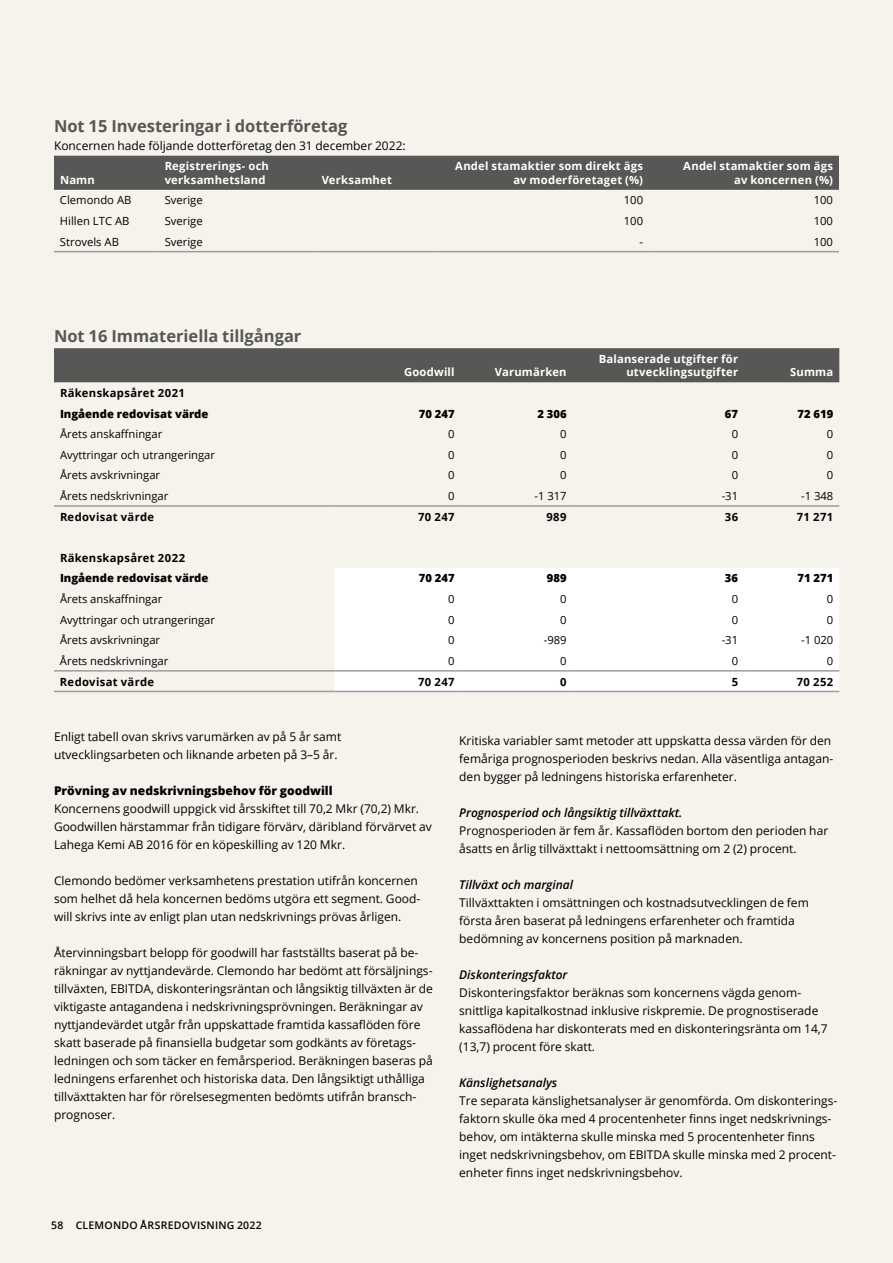
<style>
.page{position:relative;width:893px;height:1263px;background:#f5f3ec}
.page>*{position:absolute;margin:0;border:0;box-sizing:border-box;transform-origin:0 0}
.t1{font:700 16.5px "Open Sans";color:#575756}
.t2{font:12px/18px "Open Sans";color:#000}
.t3{font:italic 600 12px "Open Sans";color:#000}
.t4{font:800 12px "Open Sans";color:#000}
.t5{font:11.25px "Open Sans";color:#000}
.t6{font:700 11.25px/13.5px "Open Sans";letter-spacing:.02em;color:#fff;text-align:right}
.t7{font:700 11.25px "Open Sans";letter-spacing:.03em;color:#000}
.t8{font:800 11.25px "Open Sans";color:#000}
.t9{font:600 10.5px "Open Sans";letter-spacing:.025em;color:#000}
</style>
<div class="page">
<div style="left:54px;top:156px;width:785px;height:34px;background:#575756"></div>
<hr style="left:54px;top:251px;width:105px;height:1px;background:#9d9d9c">
<hr style="left:159px;top:251px;width:157px;height:1px;background:#9d9d9c">
<hr style="left:316px;top:251px;width:118px;height:1px;background:#9d9d9c">
<hr style="left:434px;top:251px;width:215px;height:1px;background:#9d9d9c">
<hr style="left:649px;top:251px;width:190px;height:1px;background:#9d9d9c">
<div style="left:54px;top:348px;width:785px;height:34px;background:#575756"></div>
<div style="left:334px;top:568px;width:505px;height:123px;background:#fff"></div>
<hr style="left:54px;top:505px;width:280px;height:2px;background:#9d9d9c">
<hr style="left:334px;top:505px;width:127px;height:2px;background:#9d9d9c">
<hr style="left:461px;top:505px;width:112px;height:2px;background:#9d9d9c">
<hr style="left:573px;top:505px;width:171px;height:2px;background:#9d9d9c">
<hr style="left:744px;top:505px;width:95px;height:2px;background:#9d9d9c">
<hr style="left:54px;top:670px;width:280px;height:2px;background:#9d9d9c">
<hr style="left:334px;top:670px;width:127px;height:2px;background:#9d9d9c">
<hr style="left:461px;top:670px;width:112px;height:2px;background:#9d9d9c">
<hr style="left:573px;top:670px;width:171px;height:2px;background:#9d9d9c">
<hr style="left:744px;top:670px;width:95px;height:2px;background:#9d9d9c">
<hr style="left:54px;top:691px;width:280px;height:1px;background:#9d9d9c">
<hr style="left:334px;top:691px;width:127px;height:1px;background:#9d9d9c">
<hr style="left:461px;top:691px;width:112px;height:1px;background:#9d9d9c">
<hr style="left:573px;top:691px;width:171px;height:1px;background:#9d9d9c">
<hr style="left:744px;top:691px;width:95px;height:1px;background:#9d9d9c">
<h1 class="t1" style="left:54px;top:114px;width:295px">Not 15 Investeringar i dotterföretag</h1>
<p class="t2" style="left:54px;top:136px;width:353px">Koncernen hade följande dotterföretag den 31 december 2022:</p>
<p class="t6" style="left:60px;top:173px;width:36px">Namn</p>
<p class="t6" style="left:165px;top:159px;width:106px;text-align:left">Registrerings- och verksamhetsland</p>
<p class="t6" style="left:322px;top:173px;width:72px">Verksamhet</p>
<p class="t6" style="left:455px;top:159px;width:189px">Andel stamaktier som direkt ägs av moderföretaget (%)</p>
<p class="t6" style="left:683px;top:159px;width:151px">Andel stamaktier som ägs av koncernen (%)</p>
<p class="t5" style="left:60px;top:193px;width:73px">Clemondo AB</p>
<p class="t5" style="left:165px;top:193px;width:40px">Sverige</p>
<p class="t5" style="left:624px;top:193px;width:21px">100</p>
<p class="t5" style="left:814px;top:193px;width:21px">100</p>
<p class="t5" style="left:60px;top:213px;width:71px">Hillen LTC AB</p>
<p class="t5" style="left:165px;top:213px;width:40px">Sverige</p>
<p class="t5" style="left:624px;top:213px;width:21px">100</p>
<p class="t5" style="left:814px;top:213px;width:21px">100</p>
<p class="t5" style="left:60px;top:234px;width:61px">Strovels AB</p>
<p class="t5" style="left:165px;top:234px;width:40px">Sverige</p>
<p class="t5" style="left:639px;top:234px;width:5px">-</p>
<p class="t5" style="left:814px;top:234px;width:21px">100</p>
<h1 class="t1" style="left:54px;top:325px;width:249px">Not 16 Immateriella tillgångar</h1>
<p class="t6" style="left:404px;top:365px;width:52px">Goodwill</p>
<p class="t6" style="left:495px;top:365px;width:73px">Varumärken</p>
<p class="t6" style="left:599px;top:352px;width:141px">Balanserade utgifter för utvecklingsutgifter</p>
<p class="t6" style="left:790px;top:365px;width:45px">Summa</p>
<p class="t7" style="left:60px;top:385px;width:126px">Räkenskapsåret 2021</p>
<p class="t8" style="left:60px;top:405px;width:150px">Ingående redovisat värde</p>
<p class="t8" style="left:419px;top:405px;width:37px">70 247</p>
<p class="t8" style="left:537px;top:405px;width:31px">2 306</p>
<p class="t8" style="left:725px;top:405px;width:15px">67</p>
<p class="t8" style="left:797px;top:405px;width:37px">72 619</p>
<p class="t5" style="left:60px;top:426px;width:104px">Årets anskaffningar</p>
<p class="t5" style="left:448px;top:426px;width:8px">0</p>
<p class="t5" style="left:560px;top:426px;width:8px">0</p>
<p class="t5" style="left:732px;top:426px;width:8px">0</p>
<p class="t5" style="left:827px;top:426px;width:8px">0</p>
<p class="t5" style="left:60px;top:447px;width:157px">Avyttringar och utrangeringar</p>
<p class="t5" style="left:448px;top:447px;width:8px">0</p>
<p class="t5" style="left:560px;top:447px;width:8px">0</p>
<p class="t5" style="left:732px;top:447px;width:8px">0</p>
<p class="t5" style="left:827px;top:447px;width:8px">0</p>
<p class="t5" style="left:60px;top:468px;width:102px">Årets avskrivningar</p>
<p class="t5" style="left:448px;top:468px;width:8px">0</p>
<p class="t5" style="left:560px;top:468px;width:8px">0</p>
<p class="t5" style="left:732px;top:468px;width:8px">0</p>
<p class="t5" style="left:827px;top:468px;width:8px">0</p>
<p class="t5" style="left:60px;top:488px;width:110px">Årets nedskrivningar</p>
<p class="t5" style="left:448px;top:488px;width:8px">0</p>
<p class="t5" style="left:534px;top:488px;width:34px">-1 317</p>
<p class="t5" style="left:722px;top:488px;width:18px">-31</p>
<p class="t5" style="left:801px;top:488px;width:34px">-1 348</p>
<p class="t7" style="left:60px;top:509px;width:96px">Redovisat värde</p>
<p class="t7" style="left:418px;top:509px;width:38px">70 247</p>
<p class="t7" style="left:546px;top:509px;width:22px">989</p>
<p class="t7" style="left:725px;top:509px;width:15px">36</p>
<p class="t7" style="left:797px;top:509px;width:38px">71 271</p>
<p class="t7" style="left:60px;top:550px;width:127px">Räkenskapsåret 2022</p>
<p class="t8" style="left:60px;top:570px;width:150px">Ingående redovisat värde</p>
<p class="t8" style="left:419px;top:570px;width:37px">70 247</p>
<p class="t8" style="left:547px;top:570px;width:21px">989</p>
<p class="t8" style="left:725px;top:570px;width:15px">36</p>
<p class="t8" style="left:797px;top:570px;width:37px">71 271</p>
<p class="t5" style="left:60px;top:591px;width:104px">Årets anskaffningar</p>
<p class="t5" style="left:448px;top:591px;width:8px">0</p>
<p class="t5" style="left:560px;top:591px;width:8px">0</p>
<p class="t5" style="left:732px;top:591px;width:8px">0</p>
<p class="t5" style="left:827px;top:591px;width:8px">0</p>
<p class="t5" style="left:60px;top:612px;width:157px">Avyttringar och utrangeringar</p>
<p class="t5" style="left:448px;top:612px;width:8px">0</p>
<p class="t5" style="left:560px;top:612px;width:8px">0</p>
<p class="t5" style="left:732px;top:612px;width:8px">0</p>
<p class="t5" style="left:827px;top:612px;width:8px">0</p>
<p class="t5" style="left:60px;top:632px;width:102px">Årets avskrivningar</p>
<p class="t5" style="left:448px;top:632px;width:8px">0</p>
<p class="t5" style="left:544px;top:632px;width:24px">-989</p>
<p class="t5" style="left:722px;top:632px;width:18px">-31</p>
<p class="t5" style="left:801px;top:632px;width:34px">-1 020</p>
<p class="t5" style="left:60px;top:653px;width:110px">Årets nedskrivningar</p>
<p class="t5" style="left:448px;top:653px;width:8px">0</p>
<p class="t5" style="left:560px;top:653px;width:8px">0</p>
<p class="t5" style="left:732px;top:653px;width:8px">0</p>
<p class="t5" style="left:827px;top:653px;width:8px">0</p>
<p class="t7" style="left:60px;top:673px;width:96px">Redovisat värde</p>
<p class="t7" style="left:418px;top:673px;width:38px">70 247</p>
<p class="t7" style="left:560px;top:673px;width:8px">0</p>
<p class="t7" style="left:732px;top:673px;width:8px">5</p>
<p class="t7" style="left:797px;top:673px;width:38px">70 252</p>
<p class="t2" style="left:54px;top:727px;width:289px">Enligt tabell ovan skrivs varumärken av på 5 år samt utvecklingsarbeten och liknande arbeten på 3–5 år.</p>
<p class="t4" style="left:54px;top:781px;width:280px">Prövning av nedskrivningsbehov för goodwill</p>
<p class="t2" style="left:54px;top:799px;width:379px">Koncernens goodwill uppgick vid årsskiftet till 70,2 Mkr (70,2) Mkr.<br>Goodwillen härstammar från tidigare förvärv, däribland förvärvet av<br>Lahega Kemi AB 2016 för en köpeskilling av 120 Mkr.</p>
<p class="t2" style="left:54px;top:871px;width:368px">Clemondo bedömer verksamhetens prestation utifrån koncernen som helhet då hela koncernen bedöms utgöra ett segment. Good&shy;will skrivs inte av enligt plan utan nedskrivnings prövas årligen.</p>
<p class="t2" style="left:54px;top:943px;width:380px">Återvinningsbart belopp för goodwill har fastställts baserat på be&shy;räkningar av nyttjandevärde. Clemondo har bedömt att försäljnings&shy;tillväxten, EBITDA, diskonteringsräntan och långsiktig tillväxten är de viktigaste antagandena i nedskrivningsprövningen. Beräkningar av nyttjandevärdet utgår från uppskattade framtida kassaflöden före skatt baserade på finansiella budgetar som godkänts av företags&shy;ledningen och som täcker en femårsperiod. Beräkningen baseras på ledningens erfarenhet och historiska data. Den långsiktigt uthålliga tillväxttakten har för rörelsesegmenten bedömts utifrån bransch&shy;prognoser.</p>
<p class="t9" style="left:51px;top:1218px;width:212px">58 CLEMONDO ÅRSREDOVISNING 2022</p>
<p class="t2" style="left:459px;top:731px;width:376px">Kritiska variabler samt metoder att uppskatta dessa värden för den femåriga prognosperioden beskrivs nedan. Alla väsentliga antagan&shy;den bygger på ledningens historiska erfarenheter.</p>
<p class="t3" style="left:459px;top:804px;width:225px">Prognosperiod och långsiktig tillväxttakt.</p>
<p class="t2" style="left:459px;top:821px;width:370px">Prognosperioden är fem år. Kassaflöden bortom den perioden har åsatts en årlig tillväxttakt i nettoomsättning om 2 (2) procent.</p>
<p class="t3" style="left:459px;top:876px;width:115px">Tillväxt och marginal</p>
<p class="t2" style="left:459px;top:893px;width:351px">Tillväxttakten i omsättningen och kostnadsutvecklingen de fem första åren baserat på ledningens erfarenheter och framtida bedömning av koncernens position på marknaden.</p>
<p class="t3" style="left:459px;top:966px;width:110px">Diskonteringsfaktor</p>
<p class="t2" style="left:459px;top:983px;width:370px">Diskonteringsfaktor beräknas som koncernens vägda genom&shy;snittliga kapitalkostnad inklusive riskpremie. De prognostiserade kassaflödena har diskonterats med en diskonteringsränta om 14,7 (13,7) procent före skatt.</p>
<p class="t3" style="left:459px;top:1074px;width:100px">Känslighetsanalys</p>
<p class="t2" style="left:459px;top:1091px;width:380px">Tre separata känslighetsanalyser är genomförda. Om diskonterings&shy;faktorn skulle öka med 4 procentenheter finns inget nedskrivnings&shy;behov, om intäkterna skulle minska med 5 procentenheter finns inget nedskrivningsbehov, om EBITDA skulle minska med 2 procent&shy;enheter finns inget nedskrivningsbehov.</p>
</div>
